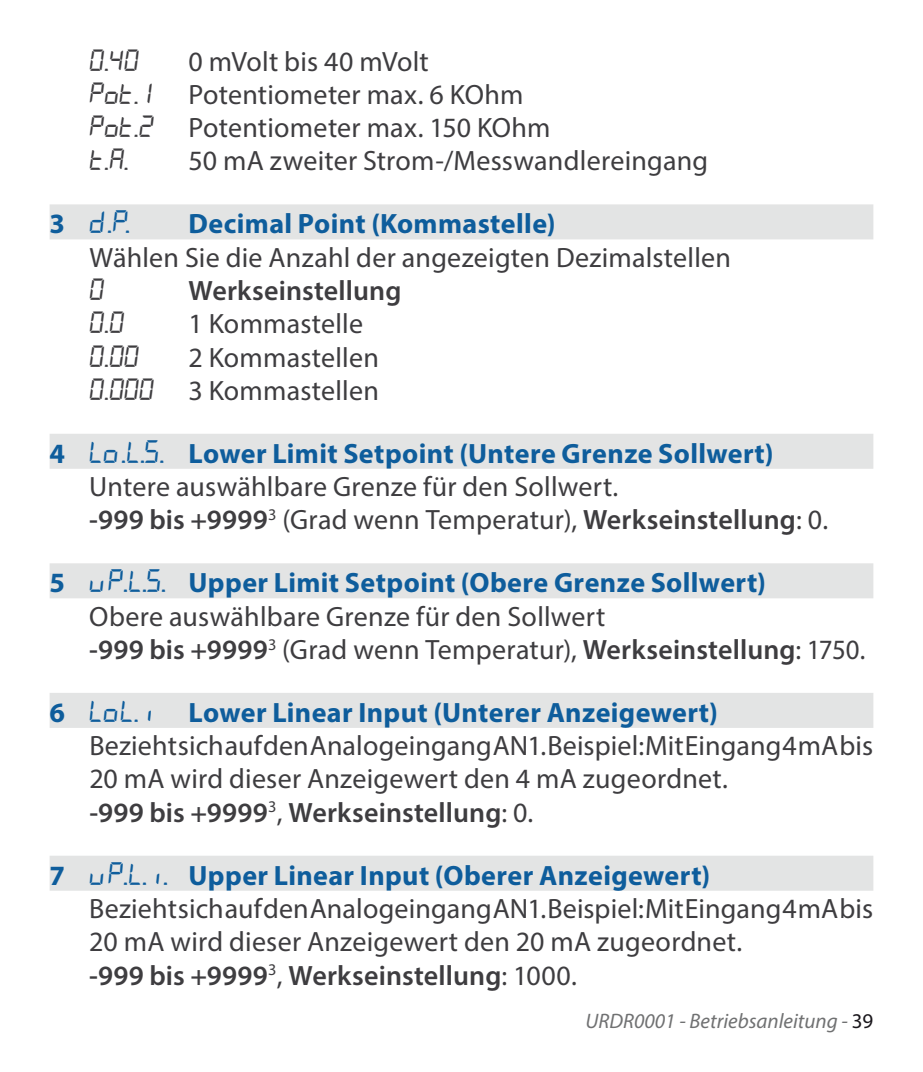
<style>
.page{position:relative;width:923px;height:1072px;background:#fff}
.page>*{position:absolute;margin:0;border:0;box-sizing:border-box;transform-origin:0 0}
.t1{font:31.5px "Pix 7 Segs";color:#0e5d9c}
.t2{font:29.75px "Pix 7 Segs";color:#3e3d40}
.t3{font:28px/33.2px "Myriad Pro";letter-spacing:.005em;color:#3e3d40}
.t4{font:700 28px "Myriad Pro";letter-spacing:.015em;color:#0e5d9c}
.t5{font:600 28px "Myriad Pro";letter-spacing:.005em;color:#3e3d40}
.t6{font:italic 21px "Myriad Pro";color:#707172}
.s1{font-family:"Pix 7 Segs";font-size:29.75px}
.s2{font-family:"Myriad Pro";font-weight:700;font-size:28px}
.s3{font-weight:700;color:#0e5d9c}
.s4{font-family:"Pix 7 Segs";font-size:31.5px;color:#0e5d9c}
.s5{font-weight:600}
.s6{font-style:normal;color:#1a171c}
</style>
<div class="page">
<div style="left:50px;top:204px;width:823px;height:35px;background:#e3e4e4"></div>
<div style="left:50px;top:434px;width:823px;height:35px;background:#e3e4e4"></div>
<div style="left:50px;top:563px;width:823px;height:35px;background:#e3e4e4"></div>
<div style="left:50px;top:693px;width:823px;height:35px;background:#e3e4e4"></div>
<div style="left:50px;top:855px;width:823px;height:35px;background:#e3e4e4"></div>
<p class="t2" style="left:89px;top:43px;width:53px">0.40</p>
<p class="t3" style="left:89px;top:44px;width:463px;text-indent:99px">0 mVolt bis 40 mVolt<br><span class="s1">Pot.1</span> Potentiometer max. 6 KOhm<br><span class="s1">Pot.2</span> Potentiometer max. 150 KOhm</p>
<p class="t2" style="left:89px;top:143px;width:43px">t.A.</p>
<p class="t3" style="left:189px;top:144px;width:521px">50 mA zweiter Strom-/Messwandlereingang</p>
<p class="t1" style="left:50px;top:204px;width:83px"><span class="s2">3</span> d.P.</p>
<p class="t4" style="left:189px;top:206px;width:368px">Decimal Point (Kommastelle)</p>
<p class="t3" style="left:89px;top:240px;width:643px">Wählen Sie die Anzahl der angezeigten Dezimalstellen</p>
<p class="t2" style="left:89px;top:272px;width:18px">0</p>
<p class="t5" style="left:189px;top:273px;width:214px">Werkseinstellung</p>
<p class="t2" style="left:89px;top:305px;width:38px">0.0</p>
<p class="t3" style="left:189px;top:307px;width:176px">1 Kommastelle</p>
<p class="t2" style="left:89px;top:339px;width:53px">0.00</p>
<p class="t3" style="left:89px;top:340px;width:291px;text-align:right">2 Kommastellen<br><span class="s1">0.000</span> 3 Kommastellen</p>
<p class="t3" style="left:89px;top:436px;width:740px;text-indent:-40px"><span class="s3">4</span> <span class="s4">Lo.L.S.</span> <span class="s3">Lower Limit Setpoint (Untere Grenze Sollwert)<br></span>Untere auswählbare Grenze für den Sollwert.<br><span class="s5">-999 bis +9999</span><sup>3</sup> (Grad wenn Temperatur), <span class="s5">Werkseinstellung</span>: 0.</p>
<p class="t3" style="left:89px;top:566px;width:777px;text-indent:-40px"><span class="s3">5</span> <span class="s4">up.L.S.</span> <span class="s3">Upper Limit Setpoint (Obere Grenze Sollwert)<br></span>Obere auswählbare Grenze für den Sollwert<br><span class="s5">-999 bis +9999</span><sup>3</sup> (Grad wenn Temperatur), <span class="s5">Werkseinstellung</span>: 1750.</p>
<p class="t3" style="left:89px;top:695px;width:785px;text-indent:-40px"><span class="s3">6</span> <span class="s4">LoL.i</span> <span class="s3">Lower Linear Input (Unterer Anzeigewert)<br></span>Bezieht sich auf den Analogeingang AN1. Beispiel: Mit Eingang 4 mA bis 20 mA wird dieser Anzeigewert den 4 mA zugeordnet.<br><span class="s5">-999 bis +9999</span><sup>3</sup>, <span class="s5">Werkseinstellung</span>: 0.</p>
<p class="t3" style="left:89px;top:858px;width:785px;text-indent:-40px"><span class="s3">7</span> <span class="s4">up.L.i.</span> <span class="s3">Upper Linear Input (Oberer Anzeigewert)<br></span>Bezieht sich auf den Analogeingang AN1. Beispiel: Mit Eingang 4 mA bis 20 mA wird dieser Anzeigewert den 20 mA zugeordnet.<br><span class="s5">-999 bis +9999</span><sup>3</sup>, <span class="s5">Werkseinstellung</span>: 1000.</p>
<p class="t6" style="left:585px;top:1008px;width:289px">URDR0001 - Betriebsanleitung - <span class="s6">39</span></p>
</div>
